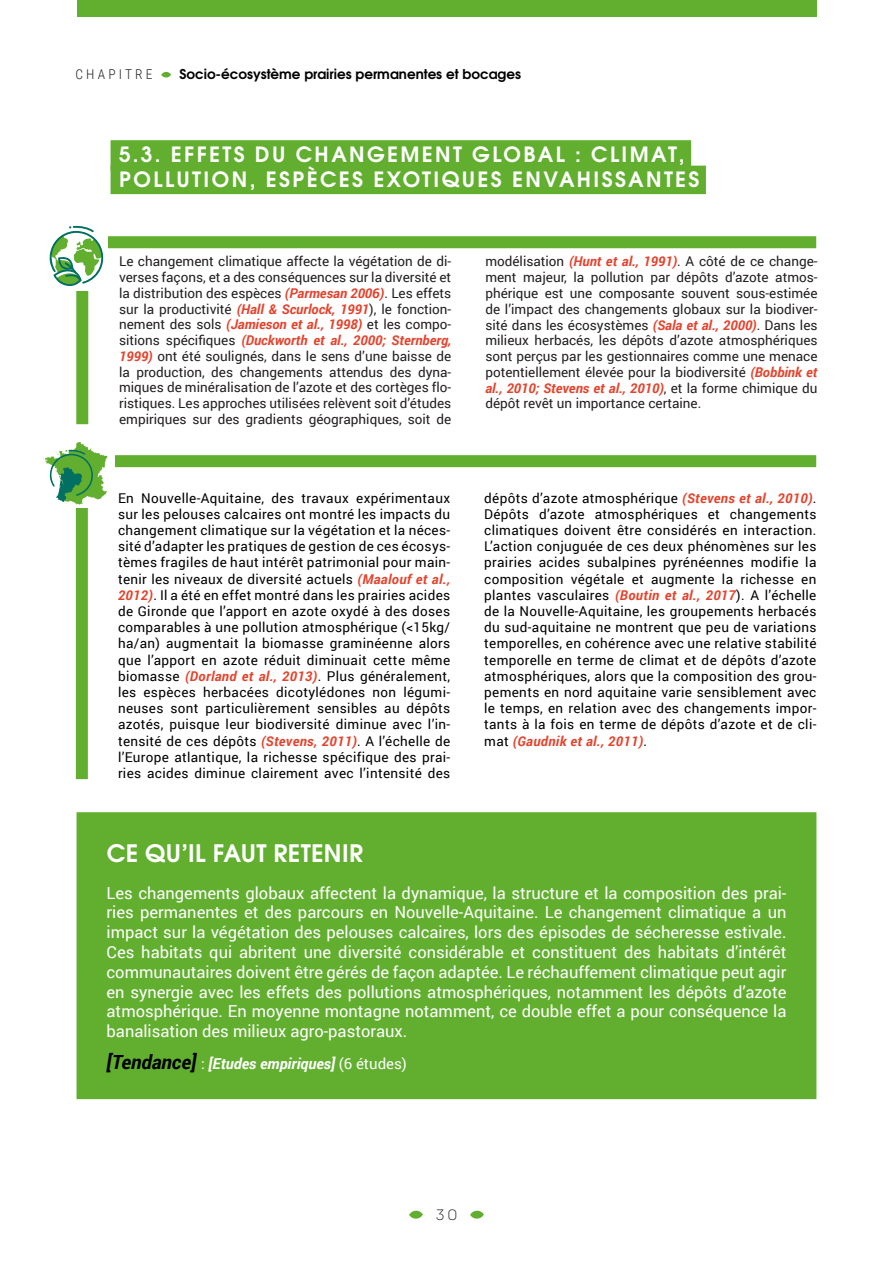
<style>
.page{position:relative;width:893px;height:1263px;background:#fff}
.page>*{position:absolute;margin:0;border:0;box-sizing:border-box;transform-origin:0 0}
.t1{font:700 24px "Te X Gyre Adventor";letter-spacing:.015em;color:#fff}
.t2{font:700 21px/25.2px "Te X Gyre Adventor";letter-spacing:.115em;color:#fff}
.t3{font:16.5px/19.8px "Roboto";color:#fff;text-align:justify}
.t4{font:italic 700 15px "Roboto";color:#fff}
.t5{font:15px "Intro Light Alt";color:#231f20}
.t6{font:13.5px/16.2px "Roboto";letter-spacing:.025em;color:#000;text-align:justify}
.t7{font:13.5px/15.8px "Roboto";color:#231f20;text-align:justify}
.t8{font:700 13.5px "Te X Gyre Adventor";color:#000}
.t9{font:300 13.5px "Roboto Condensed";letter-spacing:.235em;color:#231f20}
.s1{font-weight:700;font-style:italic;color:#e3442e}
.s2{font-size:19.5px;color:#000}
.s3{font-weight:400;font-style:normal}
</style>
<div class="page">
<svg style="left:161px;top:72px;width:10px;height:6px"></svg>
<div style="left:77px;top:0;width:739px;height:17px;background:#62af30"></div>
<svg style="left:409px;top:1210px;width:14px;height:9px"></svg>
<svg style="left:470px;top:1210px;width:14px;height:9px"></svg>
<svg style="left:76px;top:236px;width:741px;height:189px"></svg>
<div style="left:43px;top:221px;width:65px;height:70px;background:#fff"></div>
<svg style="left:50px;top:226px;width:53px;height:60px"></svg>
<div style="left:111px;top:140px;width:580px;height:30px;background:#62af30"></div>
<div style="left:111px;top:166px;width:595px;height:28px;background:#62af30"></div>
<svg style="left:75px;top:455px;width:742px;height:325px"></svg>
<div style="left:43px;top:441px;width:72px;height:67px;background:#fff"></div>
<svg style="left:43px;top:442px;width:65px;height:63px"></svg>
<div style="left:79px;top:814px;width:735px;height:283px;background:#62af30"></div>
<div style="left:77px;top:812px;width:739px;height:287px;border:4px solid #62af30"></div>
<p class="t9" style="left:75px;top:65px;width:79px">CHAPITRE</p>
<p class="t8" style="left:179px;top:62px;width:343px">Socio-écosystème prairies permanentes et bocages</p>
<h2 class="t2" style="left:119px;top:139px;width:582px">5.3. EFFETS DU CHANGEMENT GLOBAL : CLIMAT,<br>POLLUTION, ESPÈCES EXOTIQUES ENVAHISSANTES</h2>
<p class="t7" style="left:119px;top:253px;width:334px">Le changement climatique affecte la végétation de di&shy;verses façons, et a des conséquences sur la diversité et la distribution des espèces <span class="s1">(Parmesan 2006)</span>. Les effets sur la productivité <span class="s1">(Hall &amp; Scurlock, 1991</span>), le fonction&shy;nement des sols <span class="s1">(Jamieson et al., 1998)</span> et les compo&shy;sitions spécifiques <span class="s1">(Duckworth et al., 2000; Sternberg, 1999)</span> ont été soulignés, dans le sens d’une baisse de la production, des changements attendus des dyna&shy;miques de minéralisation de l’azote et des cortèges flo&shy;ristiques. Les approches utilisées relèvent soit d’études empiriques sur des gradients géographiques, soit de</p>
<p class="t7" style="left:485px;top:253px;width:334px">modélisation <span class="s1">(Hunt et al., 1991)</span>. A côté de ce change&shy;ment majeur, la pollution par dépôts d’azote atmos&shy;phérique est une composante souvent sous-estimée de l’impact des changements globaux sur la biodiver&shy;sité dans les écosystèmes <span class="s1">(Sala et al., 2000)</span>. Dans les milieux herbacés, les dépôts d’azote atmosphériques sont perçus par les gestionnaires comme une menace potentiellement élevée pour la biodiversité <span class="s1">(Bobbink et al., 2010; Stevens et al., 2010)</span>, et la forme chimique du dépôt revêt un importance certaine.</p>
<p class="t6" style="left:118px;top:489px;width:334px">En Nouvelle-Aquitaine, des travaux expérimentaux sur les pelouses calcaires ont montré les impacts du changement climatique sur la végétation et la néces&shy;sité d’adapter les pratiques de gestion de ces écosys&shy;tèmes fragiles de haut intérêt patrimonial pour main&shy;tenir les niveaux de diversité actuels <span class="s1">(Maalouf et al., 2012)</span>. Il a été en effet montré dans les prairies acides de Gironde que l’apport en azote oxydé à des doses comparables à une pollution atmosphérique (&lt;15kg/ ha/an) augmentait la biomasse graminéenne alors que l’apport en azote réduit diminuait cette même biomasse <span class="s1">(Dorland et al., 2013)</span>. Plus généralement, les espèces herbacées dicotylédones non légumi&shy;neuses sont particulièrement sensibles au dépôts azotés, puisque leur biodiversité diminue avec l’in&shy;tensité de ces dépôts <span class="s1">(Stevens, 2011)</span>. A l’échelle de l’Europe atlantique, la richesse spécifique des prai&shy;ries acides diminue clairement avec l’intensité des</p>
<p class="t6" style="left:484px;top:489px;width:334px">dépôts d’azote atmosphérique <span class="s1">(Stevens et al., 2010)</span>.<br>Dépôts d’azote atmosphériques et changements climatiques doivent être considérés en interaction.<br>L’action conjuguée de ces deux phénomènes sur les prairies acides subalpines pyrénéennes modifie la composition végétale et augmente la richesse en plantes vasculaires <span class="s1">(Boutin et al., 2017</span>). A l’échelle de la Nouvelle-Aquitaine, les groupements herbacés du sud-aquitaine ne montrent que peu de variations temporelles, en cohérence avec une relative stabilité temporelle en terme de climat et de dépôts d’azote atmosphériques, alors que la composition des grou&shy;pements en nord aquitaine varie sensiblement avec le temps, en relation avec des changements impor&shy;tants à la fois en terme de dépôts d’azote et de cli&shy;mat <span class="s1">(Gaudnik et al., 2011)</span>.</p>
<h1 class="t1" style="left:107px;top:832px;width:258px">CE QU’IL FAUT RETENIR</h1>
<p class="t3" style="left:107px;top:882px;width:681px">Les changements globaux affectent la dynamique, la structure et la composition des prai&shy;ries permanentes et des parcours en Nouvelle-Aquitaine. Le changement climatique a un impact sur la végétation des pelouses calcaires, lors des épisodes de sécheresse estivale.<br>Ces habitats qui abritent une diversité considérable et constituent des habitats d’intérêt communautaires doivent être gérés de façon adaptée. Le réchauffement climatique peut agir en synergie avec les effets des pollutions atmosphériques, notamment les dépôts d’azote atmosphérique. En moyenne montagne notamment, ce double effet a pour conséquence la banalisation des milieux agro-pastoraux.</p>
<p class="t4" style="left:107px;top:1053px;width:302px"><span class="s2">[Tendance]</span> <span class="s3">:</span> [Etudes empiriques] <span class="s3">(6 études)</span></p>
<p class="t5" style="left:436px;top:1205px;width:23px">30</p>
</div>
